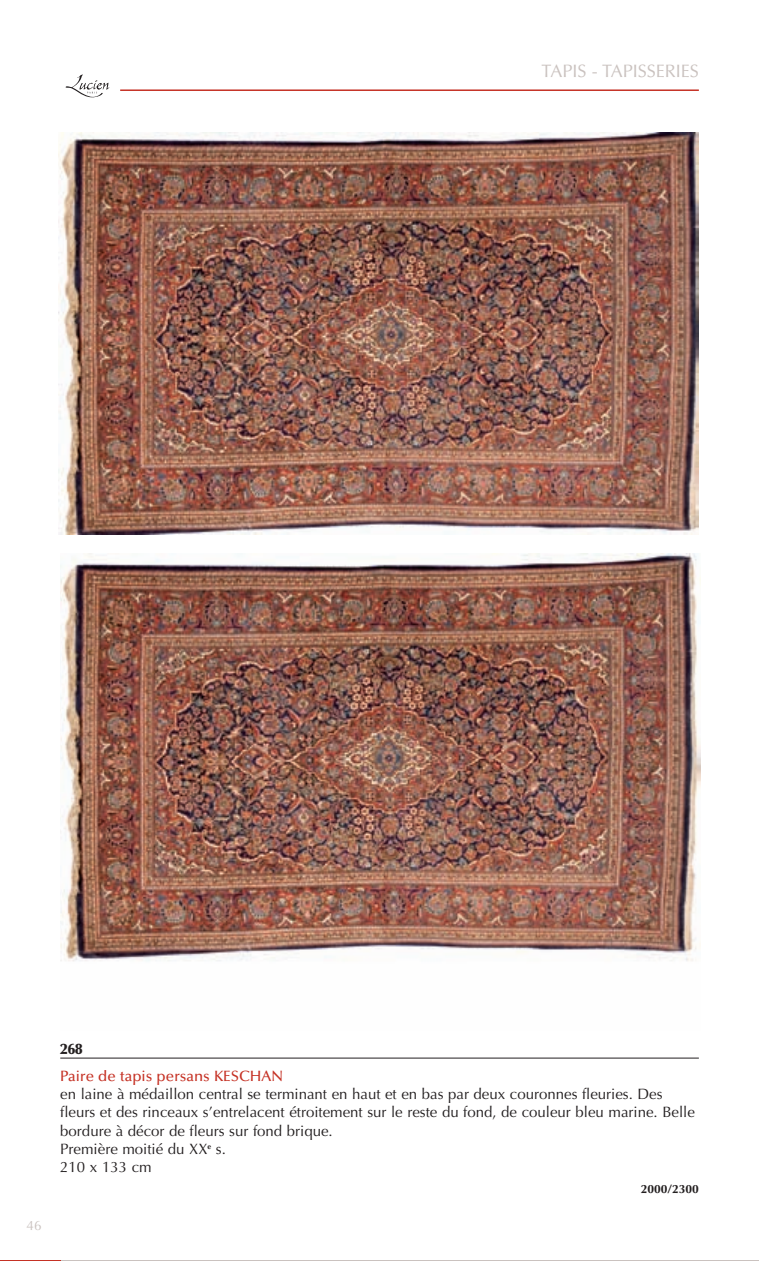
<style>
.page{position:relative;width:759px;height:1261px;background:#fff}
.page>*{position:absolute;margin:0;border:0;box-sizing:border-box;transform-origin:0 0}
.t1{font:18px "Optima";color:#cac2bf}
.t2{font:15px/18.3px "Optima";color:#231f20}
.t3{font:500 15px "Optima";color:#c53124}
.t4{font:900 15px "Optima";color:#231f20}
.t5{font:13.5px "Optima";color:#cac2bf}
.t6{font:700 12px "Optima";color:#231f20}
</style>
<div class="page">
<img style="left:58px;top:74px;width:643px;height:985px">
<p class="t1" style="left:541px;top:63px;width:159px">TAPIS - TAPISSERIES</p>
<p class="t5" style="left:27px;top:1219px;width:17px">46</p>
<p class="t4" style="left:60px;top:1042px;width:24px">268</p>
<p class="t3" style="left:60px;top:1069px;width:224px">Paire de tapis persans KESCHAN</p>
<p class="t2" style="left:60px;top:1086px;width:635px">en laine à médaillon central se terminant en haut et en bas par deux couronnes fleuries. Des fleurs et des rinceaux s’entrelacent étroitement sur le reste du fond, de couleur bleu marine. Belle bordure à décor de fleurs sur fond brique.<br>Première moitié du XX<sup>e</sup> s.<br>210 x 133 cm</p>
<p class="t6" style="left:640px;top:1183px;width:60px">2000/2300</p>
</div>
